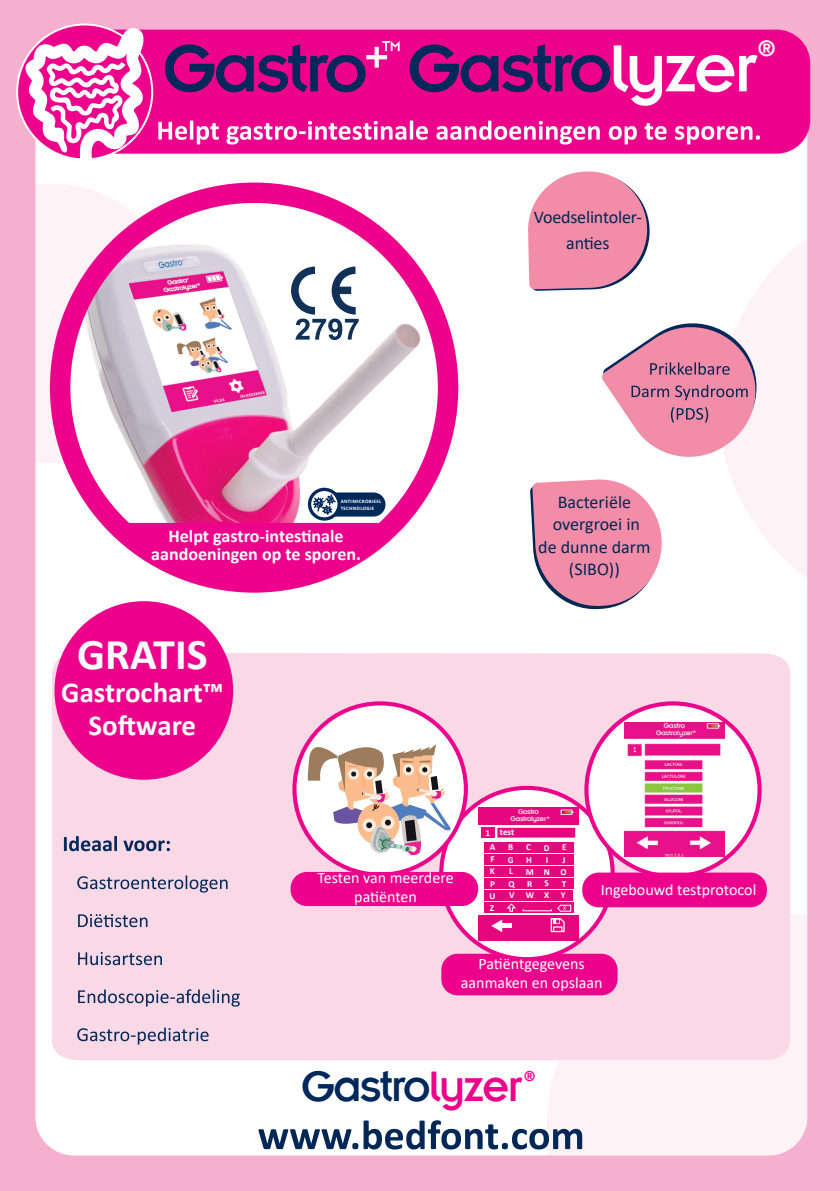
<style>
.page{position:relative;width:840px;height:1191px;background:#fff}
.page>*{position:absolute;margin:0;border:0;box-sizing:border-box;transform-origin:0 0}
.t1{font:73px "Insignia LT";letter-spacing:-.04em;color:#00285b}
.t2{font:47px "Insignia LT";letter-spacing:-.04em;color:#00285b}
.t3{font:700 44px "Calibri";color:#fff}
.t4{font:700 28.8px/33.2px "Calibri";color:#fff;text-align:center}
.t5{font:24.6px "Insignia LT";color:#fff}
.t6{font:18px/22.4px "Calibri";color:#002756;text-align:center}
.t7{font:700 18px/18px "Calibri";color:#fff;text-align:center}
.t8{font:16px/19.2px "Calibri";color:#fff;text-align:center}
.t9{font:15.8px "Insignia LT";color:#ed028c}
.t10{font:700 9.2px/15.2px "Calibri";letter-spacing:1.075em;color:#fff;text-align:right}
.t11{font:7.4px/7px "Insignia LT";letter-spacing:-.04em;color:#fff;text-align:center}
.t12{font:6.2px "Calibri";color:#fff}
.t13{font:700 5.2px/6.2px "Calibri";letter-spacing:.06em;color:#fff}
.s1{color:#fff}
.s2{color:#ed028c}
</style>
<div class="page">
<div style="left:0;top:0;width:839px;height:1191px;background:#f5afcf"></div>
<div style="left:35px;top:30px;width:771px;height:1125px;background:#fff;border-radius:38px"></div>
<div style="left:34px;top:30px;width:775px;height:124px;background:#ed028c;border-radius:34px"></div>
<svg style="left:728px;top:193px;width:80px;height:431px;fill:#fdf3f7"></svg>
<div style="left:546px;top:913px;width:262px;height:243px;background:#fdf3f7"></div>
<svg style="left:35px;top:183px;width:151px;height:280px;fill:#fdf3f7"></svg>
<svg style="left:158px;top:120px;width:601px;height:24px"></svg>
<div style="left:52px;top:653px;width:737px;height:407px;background:#fad9e7"></div>
<svg style="left:77px;top:1027px;width:131px;height:17px;background:#c1b1c7"></svg>
<svg style="left:78px;top:989px;width:162px;height:17px;background:#bfafc6"></svg>
<svg style="left:78px;top:952px;width:84px;height:13px"></svg>
<svg style="left:78px;top:914px;width:69px;height:13px"></svg>
<svg style="left:77px;top:875px;width:150px;height:17px;background:#c0b0c6"></svg>
<svg style="left:64px;top:836px;width:106px;height:15px;background:#9d97b3"></svg>
<svg style="left:258px;top:1120px;width:324px;height:29px"></svg>
<div style="left:441px;top:953px;width:176px;height:42px;background:#ed028c;border-radius:16px"></div>
<svg style="left:441px;top:788px;width:171px;height:171px"></svg>
<div style="left:478px;top:807px;width:100px;height:133px;background:#e5077d"></div>
<svg style="left:560px;top:809px;width:13px;height:5px"></svg>
<div style="left:478px;top:825px;width:100px;height:89px;background:linear-gradient(to right,#fffbfd,#fefafc)"></div>
<div style="left:496px;top:827px;width:79px;height:11px;background:#e5077d"></div>
<div style="left:496px;top:827px;width:79px;height:11px;border:1px solid #fff"></div>
<div style="left:480px;top:827px;width:14px;height:11px;background:#e5077d"></div>
<div style="left:484px;top:842px;width:17px;height:11px;background:#e5077d"></div>
<div style="left:538px;top:842px;width:17px;height:11px;background:#e5077d"></div>
<div style="left:555px;top:842px;width:18px;height:11px;background:#e5077d"></div>
<div style="left:502px;top:842px;width:17px;height:11px;background:#e5077d"></div>
<div style="left:520px;top:842px;width:17px;height:11px;background:#e5077d"></div>
<div style="left:484px;top:854px;width:17px;height:11px;background:#e5077d"></div>
<div style="left:520px;top:854px;width:17px;height:11px;background:#e5077d"></div>
<div style="left:538px;top:854px;width:17px;height:11px;background:#e5077d"></div>
<div style="left:555px;top:854px;width:18px;height:11px;background:#e5077d"></div>
<div style="left:502px;top:854px;width:17px;height:11px;background:#e5077d"></div>
<div style="left:484px;top:866px;width:17px;height:10px;background:#e5077d"></div>
<div style="left:520px;top:866px;width:17px;height:10px;background:#e5077d"></div>
<div style="left:538px;top:866px;width:17px;height:10px;background:#e5077d"></div>
<div style="left:555px;top:866px;width:18px;height:10px;background:#e5077d"></div>
<div style="left:502px;top:866px;width:17px;height:10px;background:#e5077d"></div>
<div style="left:484px;top:878px;width:17px;height:11px;background:#e5077d"></div>
<div style="left:520px;top:878px;width:17px;height:11px;background:#e5077d"></div>
<div style="left:538px;top:878px;width:17px;height:11px;background:#e5077d"></div>
<div style="left:555px;top:878px;width:18px;height:11px;background:#e5077d"></div>
<div style="left:502px;top:878px;width:17px;height:11px;background:#e5077d"></div>
<div style="left:484px;top:890px;width:17px;height:11px;background:#e5077d"></div>
<div style="left:484px;top:902px;width:17px;height:11px;background:#e5077d"></div>
<div style="left:520px;top:890px;width:17px;height:11px;background:#e5077d"></div>
<div style="left:537px;top:890px;width:18px;height:11px;background:#e5077d"></div>
<div style="left:555px;top:890px;width:17px;height:11px;background:#e5077d"></div>
<svg style="left:555px;top:902px;width:18px;height:11px"></svg>
<div style="left:502px;top:890px;width:17px;height:11px;background:#e5077d"></div>
<div style="left:502px;top:902px;width:17px;height:11px;background:#e5077d"></div>
<svg style="left:520px;top:902px;width:35px;height:11px"></svg>
<hr style="left:500px;top:924px;width:11px;height:4px;background:#fff">
<svg style="left:491px;top:919px;width:11px;height:13px"></svg>
<svg style="left:550px;top:918px;width:15px;height:14px"></svg>
<svg style="left:557px;top:904px;width:13px;height:7px"></svg>
<svg style="left:506px;top:903px;width:9px;height:8px"></svg>
<div style="left:54px;top:601px;width:179px;height:178px;background:#ed028c;border-radius:50%"></div>
<div style="left:294px;top:703px;width:171px;height:171px;background:#fff;border-radius:50%"></div>
<div style="left:292px;top:701px;width:175px;height:175px;border:4px solid #ed028c;border-radius:50%"></div>
<div style="left:290px;top:872px;width:188px;height:34px;background:#ed028c;border-radius:16px"></div>
<svg style="left:306px;top:734px;width:144px;height:122px"></svg>
<div style="left:586px;top:703px;width:173px;height:173px;background:#fff;border-radius:50%"></div>
<img style="left:624px;top:722px;width:100px;height:134px">
<div style="left:582px;top:872px;width:184px;height:35px;background:#ed028c;border-radius:16px"></div>
<svg style="left:528px;top:171px;width:122px;height:120px"></svg>
<svg style="left:602px;top:314px;width:162px;height:152px"></svg>
<svg style="left:530px;top:479px;width:132px;height:131px"></svg>
<img style="left:60px;top:210px;width:384px;height:318px">
<div style="left:50px;top:182px;width:408px;height:410px;border:20px solid #ed028c;border-radius:50%"></div>
<svg style="left:105px;top:523px;width:299px;height:122px"></svg>
<div style="left:308px;top:488px;width:32px;height:32px;border:3px solid #00285b;border-radius:50%"></div>
<svg style="left:313px;top:492px;width:72px;height:24px"></svg>
<svg style="left:291px;top:266px;width:67px;height:74px"></svg>
<svg style="left:17px;top:25px;width:135px;height:134px"></svg>
<svg style="left:25px;top:28px;width:118px;height:131px"></svg>
<svg style="left:366px;top:41px;width:33px;height:27px"></svg>
<h1 class="t1" style="left:162px;top:31px;width:596px">Gastro Gastro<span class="s1">lyzer</span></h1>
<h3 class="t5" style="left:756px;top:36px;width:21px">®</h3>
<p class="t6" style="left:533px;top:204px;width:110px;line-height:25.4px">Voedselintoler&shy;anties</p>
<p class="t13" style="left:340px;top:498px;width:42px">ANTIMICROBIEEL<br>TECHNOLOGIE</p>
<p class="t7" style="left:151px;top:526px;width:211px">Helpt gastro-intestinale aandoeningen op te sporen.</p>
<h3 class="t3" style="left:77px;top:623px;width:132px">GRATIS</h3>
<h3 class="t4" style="left:61px;top:675px;width:164px">Gastrochart™<br>Software</h3>
<p class="t6" style="left:538px;top:490px;width:114px">Bacteriële overgroei in<br>de dunne darm (SIBO))</p>
<p class="t8" style="left:317px;top:867px;width:138px">Testen van meerdere patiënten</p>
<p class="t11" style="left:510px;top:808px;width:37px">Gastro<br>Gastrolyzer</p>
<p class="t10" style="left:485px;top:825px;width:6px">1</p>
<p class="t10" style="left:499px;top:824px;width:16px">test<br>B</p>
<p class="t10" style="left:489px;top:839px;width:7px">A</p>
<p class="t10" style="left:526px;top:839px;width:6px">C</p>
<p class="t10" style="left:543px;top:840px;width:7px">D</p>
<p class="t10" style="left:561px;top:839px;width:6px">E</p>
<p class="t10" style="left:490px;top:852px;width:6px">F</p>
<p class="t10" style="left:507px;top:852px;width:7px">G</p>
<p class="t10" style="left:526px;top:852px;width:7px">H</p>
<p class="t10" style="left:545px;top:852px;width:4px">I</p>
<p class="t10" style="left:562px;top:852px;width:5px">J</p>
<p class="t10" style="left:489px;top:863px;width:7px">K</p>
<p class="t10" style="left:509px;top:863px;width:5px">L</p>
<p class="t10" style="left:525px;top:864px;width:42px">MNO</p>
<p class="t10" style="left:490px;top:876px;width:6px">P</p>
<p class="t10" style="left:508px;top:876px;width:8px">Q</p>
<p class="t10" style="left:526px;top:876px;width:7px">R</p>
<p class="t10" style="left:544px;top:875px;width:6px">S</p>
<p class="t10" style="left:561px;top:876px;width:6px">T</p>
<p class="t10" style="left:489px;top:888px;width:7px">U</p>
<p class="t10" style="left:509px;top:887px;width:41px">VWX</p>
<p class="t10" style="left:560px;top:887px;width:6px">Y</p>
<p class="t10" style="left:489px;top:900px;width:6px">Z</p>
<p class="t12" style="left:563px;top:904px;width:5px">X</p>
<p class="t8" style="left:600px;top:880px;width:157px">Ingebouwd testprotocol</p>
<p class="t8" style="left:460px;top:953px;width:143px">Patiëntgegevens aanmaken en opslaan</p>
<h2 class="t2" style="left:301px;top:1062px;width:223px">Gastro<span class="s2">lyzer</span></h2>
<p class="t9" style="left:523px;top:1067px;width:14px">®</p>
</div>
